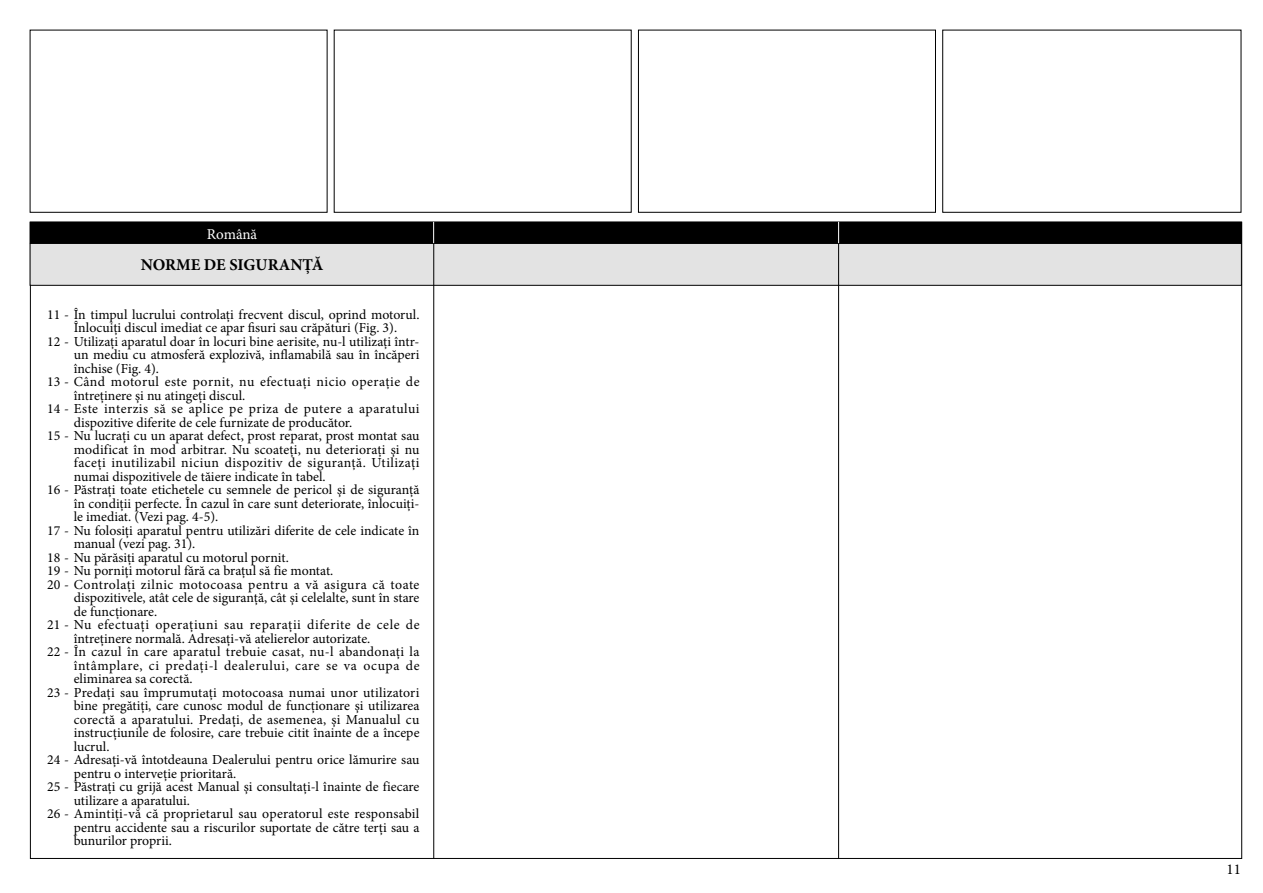
<style>
.page{position:relative;width:1263px;height:893px;background:#fff}
.page>*{position:absolute;margin:0;border:0;box-sizing:border-box;transform-origin:0 0}
.t1{font:700 16.5px "Minion Pro";color:#000}
.t2{font:15px "Minion Pro";letter-spacing:-.005em;color:#fff}
.t3{font:15px "Minion Pro";color:#000}
.t4{font:13.8px "Minion Pro";color:#000}
.t5{font:13.8px "Minion Pro";letter-spacing:.035em;color:#000}
.t6{font:13.8px "Minion Pro";letter-spacing:.025em;color:#000}
.t7{font:13.8px "Minion Pro";letter-spacing:.04em;color:#000}
.t8{font:13.8px "Minion Pro";letter-spacing:.02em;color:#000}
.t9{font:13.8px "Minion Pro";letter-spacing:.045em;color:#000}
</style>
<div class="page">
<div style="left:30px;top:243px;width:1211px;height:42px;background:#e3e3e3"></div>
<div style="left:30px;top:243px;width:1212px;height:43px;border:1px solid #000"></div>
<div style="left:30px;top:222px;width:1211px;height:21px;background:#000"></div>
<hr style="left:433px;top:243px;width:1px;height:616px;background:#000">
<svg style="left:433px;top:222px;width:1px;height:21px"></svg>
<svg style="left:838px;top:222px;width:1px;height:21px"></svg>
<hr style="left:838px;top:244px;width:1px;height:615px;background:#000">
<div style="left:942px;top:30px;width:299px;height:183px;border:1px solid #000"></div>
<div style="left:638px;top:30px;width:298px;height:183px;border:1px solid #000"></div>
<div style="left:334px;top:30px;width:297px;height:183px;border:1px solid #000"></div>
<div style="left:30px;top:30px;width:297px;height:183px;border:1px solid #000"></div>
<p class="t2" style="left:207px;top:224px;width:52px">Română</p>
<p class="t1" style="left:141px;top:253px;width:184px">NORME DE SIGURANŢĂ</p>
<p class="t4" style="left:47px;top:305px;width:374px">11 - În timpul lucrului controlaţi frecvent discul, oprind motorul.</p>
<p class="t4" style="left:74px;top:319px;width:325px">Înlocuiţi discul imediat ce apar fisuri sau crăpături (Fig. 3).</p>
<p class="t4" style="left:47px;top:332px;width:374px">12 - Utilizaţi aparatul doar în locuri bine aerisite, nu-l utilizaţi într-</p>
<p class="t4" style="left:74px;top:346px;width:347px">un mediu cu atmosferă explozivă, inflamabilă sau în încăperi</p>
<p class="t4" style="left:74px;top:359px;width:87px">închise (Fig. 4).</p>
<p class="t5" style="left:47px;top:373px;width:374px">13 - Când motorul este pornit, nu efectuaţi nicio operaţie de</p>
<p class="t4" style="left:74px;top:386px;width:173px">întreţinere şi nu atingeţi discul.</p>
<p class="t5" style="left:47px;top:400px;width:374px">14 - Este interzis să se aplice pe priza de putere a aparatului</p>
<p class="t4" style="left:74px;top:413px;width:280px">dispozitive diferite de cele furnizate de producător.</p>
<p class="t4" style="left:47px;top:427px;width:374px">15 - Nu lucraţi cu un aparat defect, prost reparat, prost montat sau</p>
<p class="t4" style="left:74px;top:440px;width:347px">modificat în mod arbitrar. Nu scoateţi, nu deterioraţi şi nu</p>
<p class="t5" style="left:74px;top:454px;width:347px">faceţi inutilizabil niciun dispozitiv de siguranţă. Utilizaţi</p>
<p class="t4" style="left:74px;top:467px;width:253px">numai dispozitivele de tăiere indicate în tabel.</p>
<p class="t4" style="left:47px;top:481px;width:374px">16 - Păstraţi toate etichetele cu semnele de pericol şi de siguranţă</p>
<p class="t4" style="left:74px;top:494px;width:347px">în condiţii perfecte. În cazul în care sunt deteriorate, înlocuiţi-</p>
<p class="t4" style="left:74px;top:508px;width:146px">le imediat. (Vezi pag. 4-5).</p>
<p class="t4" style="left:47px;top:521px;width:374px">17 - Nu folosiţi aparatul pentru utilizări diferite de cele indicate în</p>
<p class="t4" style="left:74px;top:535px;width:123px">manual (vezi pag. 31).</p>
<p class="t4" style="left:47px;top:548px;width:243px">18 - Nu părăsiţi aparatul cu motorul pornit.</p>
<p class="t4" style="left:47px;top:562px;width:288px">19 - Nu porniţi motorul fără ca braţul să fie montat.</p>
<p class="t5" style="left:47px;top:575px;width:374px">20 - Controlaţi zilnic motocoasa pentru a vă asigura că toate</p>
<p class="t4" style="left:74px;top:589px;width:347px">dispozitivele, atât cele de siguranţă, cât şi celelalte, sunt în stare</p>
<p class="t4" style="left:74px;top:602px;width:85px">de funcţionare.</p>
<p class="t7" style="left:47px;top:616px;width:374px">21 - Nu efectuaţi operaţiuni sau reparaţii diferite de cele de</p>
<p class="t4" style="left:74px;top:629px;width:298px">întreţinere normală. Adresaţi-vă atelierelor autorizate.</p>
<p class="t6" style="left:47px;top:643px;width:374px">22 - În cazul în care aparatul trebuie casat, nu-l abandonaţi la</p>
<p class="t9" style="left:74px;top:656px;width:347px">întâmplare, ci predaţi-l dealerului, care se va ocupa de</p>
<p class="t4" style="left:74px;top:669px;width:120px">eliminarea sa corectă.</p>
<p class="t4" style="left:47px;top:683px;width:374px">23 - Predaţi sau împrumutaţi motocoasa numai unor utilizatori</p>
<p class="t4" style="left:74px;top:696px;width:347px">bine pregătiţi, care cunosc modul de funcţionare şi utilizarea</p>
<p class="t8" style="left:74px;top:710px;width:347px">corectă a aparatului. Predaţi, de asemenea, şi Manualul cu</p>
<p class="t4" style="left:74px;top:723px;width:347px">instrucţiunile de folosire, care trebuie citit înainte de a începe</p>
<p class="t4" style="left:74px;top:737px;width:37px">lucrul.</p>
<p class="t4" style="left:47px;top:750px;width:374px">24 - Adresaţi-vă întotdeauna Dealerului pentru orice lămurire sau</p>
<p class="t4" style="left:74px;top:764px;width:164px">pentru o interveţie prioritară.</p>
<p class="t4" style="left:47px;top:777px;width:374px">25 - Păstraţi cu grijă acest Manual şi consultaţi-l înainte de fiecare</p>
<p class="t4" style="left:74px;top:791px;width:118px">utilizare a aparatului.</p>
<p class="t4" style="left:47px;top:804px;width:374px">26 - Amintiţi-vă că proprietarul sau operatorul este responsabil</p>
<p class="t4" style="left:74px;top:818px;width:347px">pentru accidente sau a riscurilor suportate de către terţi sau a</p>
<p class="t4" style="left:74px;top:831px;width:100px">bunurilor proprii.</p>
<p class="t3" style="left:1226px;top:860px;width:16px">11</p>
</div>
